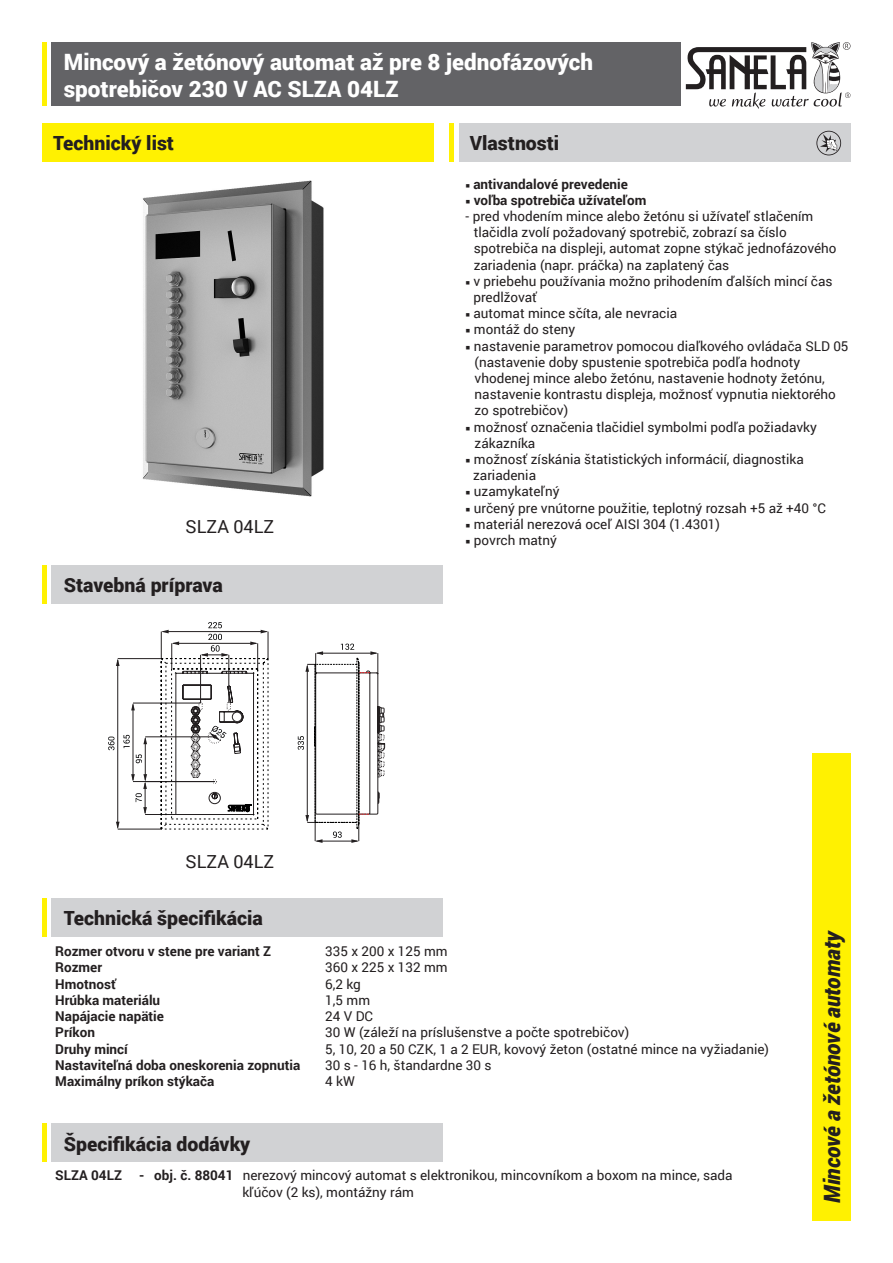
<style>
.page{position:relative;width:893px;height:1263px;background:#fff}
.page>*{position:absolute;margin:0;border:0;box-sizing:border-box;transform-origin:0 0}
.t1{font:900 22.5px "Roboto";color:#fff}
.t2{font:italic 900 22.5px "Roboto";letter-spacing:-.005em;color:#231f20;scale:.95 1}
.t3{font:900 19.5px "Roboto";color:#231f20}
.t4{font:18px "Roboto";color:#231f20}
.t5{font:13.5px/16.2px "Roboto";color:#231f20}
.t6{font:700 13.5px "Roboto";color:#231f20}
.s1{font-weight:700}
</style>
<div class="page">
<div style="left:51px;top:43px;width:629px;height:63px;background:#636366"></div>
<div style="left:459px;top:123px;width:391px;height:39px;background:#d1d2d4"></div>
<hr style="left:43px;top:43px;width:4px;height:63px;background:#fff101">
<div style="left:51px;top:898px;width:391px;height:39px;background:#d1d2d4"></div>
<hr style="left:43px;top:898px;width:4px;height:39px;background:#fff101">
<hr style="left:450px;top:123px;width:4px;height:39px;background:#fff101">
<div style="left:51px;top:566px;width:391px;height:38px;background:#d1d2d4"></div>
<hr style="left:43px;top:566px;width:4px;height:38px;background:#fff101">
<div style="left:812px;top:753px;width:38px;height:468px;background:#fff101"></div>
<hr style="left:118px;top:658px;width:43px;height:1px;background:#231f20">
<hr style="left:118px;top:829px;width:43px;height:1px;background:#231f20">
<hr style="left:117px;top:660px;width:1px;height:168px;background:#231f20">
<svg style="left:116px;top:822px;width:4px;height:7px"></svg>
<svg style="left:116px;top:659px;width:4px;height:7px"></svg>
<svg style="left:108px;top:737px;width:6px;height:13px"></svg>
<hr style="left:145px;top:736px;width:70px;height:1px;background:#231f20">
<hr style="left:145px;top:738px;width:1px;height:42px;background:#231f20">
<svg style="left:143px;top:737px;width:4px;height:7px"></svg>
<svg style="left:136px;top:754px;width:6px;height:9px"></svg>
<hr style="left:145px;top:814px;width:75px;height:1px;background:#231f20">
<hr style="left:133px;top:703px;width:68px;height:1px;background:#231f20">
<hr style="left:133px;top:781px;width:82px;height:1px;background:#231f20">
<hr style="left:133px;top:704px;width:1px;height:76px;background:#231f20">
<svg style="left:131px;top:774px;width:16px;height:40px"></svg>
<svg style="left:131px;top:703px;width:4px;height:7px"></svg>
<svg style="left:123px;top:735px;width:7px;height:13px"></svg>
<svg style="left:160px;top:622px;width:226px;height:221px"></svg>
<img style="left:142px;top:180px;width:182px;height:317px">
<div style="left:43px;top:123px;width:391px;height:39px;background:#fff101"></div>
<svg style="left:686px;top:42px;width:164px;height:67px"></svg>
<svg style="left:816px;top:131px;width:25px;height:24px"></svg>
<div style="left:51px;top:1124px;width:391px;height:38px;background:#d1d2d4"></div>
<hr style="left:43px;top:1124px;width:4px;height:38px;background:#fff101">
<p class="t1" style="left:64px;top:46px;width:531px">Mincový a žetónový automat až pre 8 jednofázových</p>
<p class="t1" style="left:64px;top:73px;width:336px">spotrebičov 230 V AC SLZA 04LZ</p>
<p class="t3" style="left:470px;top:129px;width:91px">Vlastnosti</p>
<p class="t6" style="left:466px;top:174px;width:164px">○ antivandalové prevedenie</p>
<p class="t6" style="left:466px;top:190px;width:182px">○ voľba spotrebiča užívateľom</p>
<p class="t5" style="left:466px;top:207px;width:349px">- pred vhodením mince alebo žetónu si užívateľ stlačením</p>
<p class="t5" style="left:474px;top:224px;width:314px">tlačidla zvolí požadovaný spotrebič, zobrazí sa číslo</p>
<p class="t5" style="left:474px;top:240px;width:364px">spotrebiča na displeji, automat zopne stýkač jednofázového zariadenia (napr. práčka) na zaplatený čas</p>
<p class="t5" style="left:466px;top:272px;width:368px">○ v priebehu používania možno prihodením ďalších mincí čas</p>
<p class="t5" style="left:473px;top:288px;width:65px">predlžovať</p>
<p class="t5" style="left:466px;top:305px;width:213px">○ automat mince sčíta, ale nevracia</p>
<p class="t5" style="left:466px;top:321px;width:111px">○ montáž do steny</p>
<p class="t5" style="left:466px;top:337px;width:384px">○ nastavenie parametrov pomocou diaľkového ovládača SLD 05</p>
<p class="t5" style="left:475px;top:353px;width:327px">(nastavenie doby spustenie spotrebiča podľa hodnoty</p>
<p class="t5" style="left:475px;top:369px;width:363px">vhodenej mince alebo žetónu, nastavenie hodnoty žetónu, nastavenie kontrastu displeja, možnosť vypnutia niektorého zo spotrebičov)</p>
<p class="t5" style="left:466px;top:418px;width:353px">○ možnosť označenia tlačidiel symbolmi podľa požiadavky</p>
<p class="t5" style="left:475px;top:434px;width:62px">zákazníka</p>
<p class="t5" style="left:466px;top:450px;width:340px">○ možnosť získánia štatistických informácií, diagnostika</p>
<p class="t5" style="left:473px;top:467px;width:64px">zariadenia</p>
<p class="t5" style="left:466px;top:483px;width:95px">○ uzamykateľný</p>
<p class="t5" style="left:466px;top:499px;width:362px">○ určený pre vnútorne použitie, teplotný rozsah +5 až +40 °C</p>
<p class="t5" style="left:466px;top:515px;width:256px">○ materiál nerezová oceľ AISI 304 (1.4301)</p>
<p class="t5" style="left:466px;top:531px;width:93px">○ povrch matný</p>
<p class="t3" style="left:53px;top:129px;width:122px">Technický list</p>
<p class="t4" style="left:186px;top:514px;width:90px">SLZA 04LZ</p>
<p class="t3" style="left:64px;top:572px;width:161px">Stavebná príprava</p>
<p class="t4" style="left:186px;top:849px;width:90px">SLZA 04LZ</p>
<p class="t3" style="left:64px;top:905px;width:201px">Technická špecifikácia</p>
<p class="t6" style="left:55px;top:942px;width:217px">Rozmer otvoru v stene pre variant Z</p>
<p class="t5" style="left:325px;top:943px;width:124px">335 x 200 x 125 mm</p>
<p class="t6" style="left:55px;top:958px;width:48px">Rozmer</p>
<p class="t5" style="left:325px;top:959px;width:124px">360 x 225 x 132 mm</p>
<p class="t6" style="left:55px;top:974px;width:62px">Hmotnosť</p>
<p class="t5" style="left:325px;top:975px;width:37px">6,2 kg</p>
<p class="t6" style="left:55px;top:990px;width:106px">Hrúbka materiálu</p>
<p class="t5" style="left:325px;top:991px;width:46px">1,5 mm</p>
<p class="t6" style="left:55px;top:1007px;width:110px">Napájacie napätie</p>
<p class="t5" style="left:325px;top:1008px;width:49px">24 V DC</p>
<p class="t6" style="left:55px;top:1023px;width:41px">Príkon</p>
<p class="t5" style="left:325px;top:1024px;width:305px">30 W (záleží na príslušenstve a počte spotrebičov)</p>
<p class="t6" style="left:55px;top:1039px;width:74px">Druhy mincí</p>
<p class="t5" style="left:325px;top:1040px;width:445px">5, 10, 20 a 50 CZK, 1 a 2 EUR, kovový žeton (ostatné mince na vyžiadanie)</p>
<p class="t6" style="left:55px;top:1055px;width:246px">Nastaviteľná doba oneskorenia zopnutia</p>
<p class="t5" style="left:325px;top:1056px;width:168px">30 s - 16 h, štandardne 30 s</p>
<p class="t6" style="left:55px;top:1071px;width:161px">Maximálny príkon stýkača</p>
<p class="t5" style="left:325px;top:1072px;width:31px">4 kW</p>
<p class="t3" style="left:64px;top:1130px;width:188px">Špecifikácia dodávky</p>
<p class="t6" style="left:55px;top:1166px;width:68px">SLZA 04LZ</p>
<p class="t5" style="left:139px;top:1167px;width:595px"><span class="s1">- obj. č. 88041</span> nerezový mincový automat s elektronikou, mincovníkom a boxom na mince, sada</p>
<p class="t5" style="left:242px;top:1183px;width:173px">kľúčov (2 ks), montážny rám</p>
<p class="t2" style="left:816px;top:1203px;width:289px;rotate:-90deg">Mincové a žetónové automaty</p>
</div>
